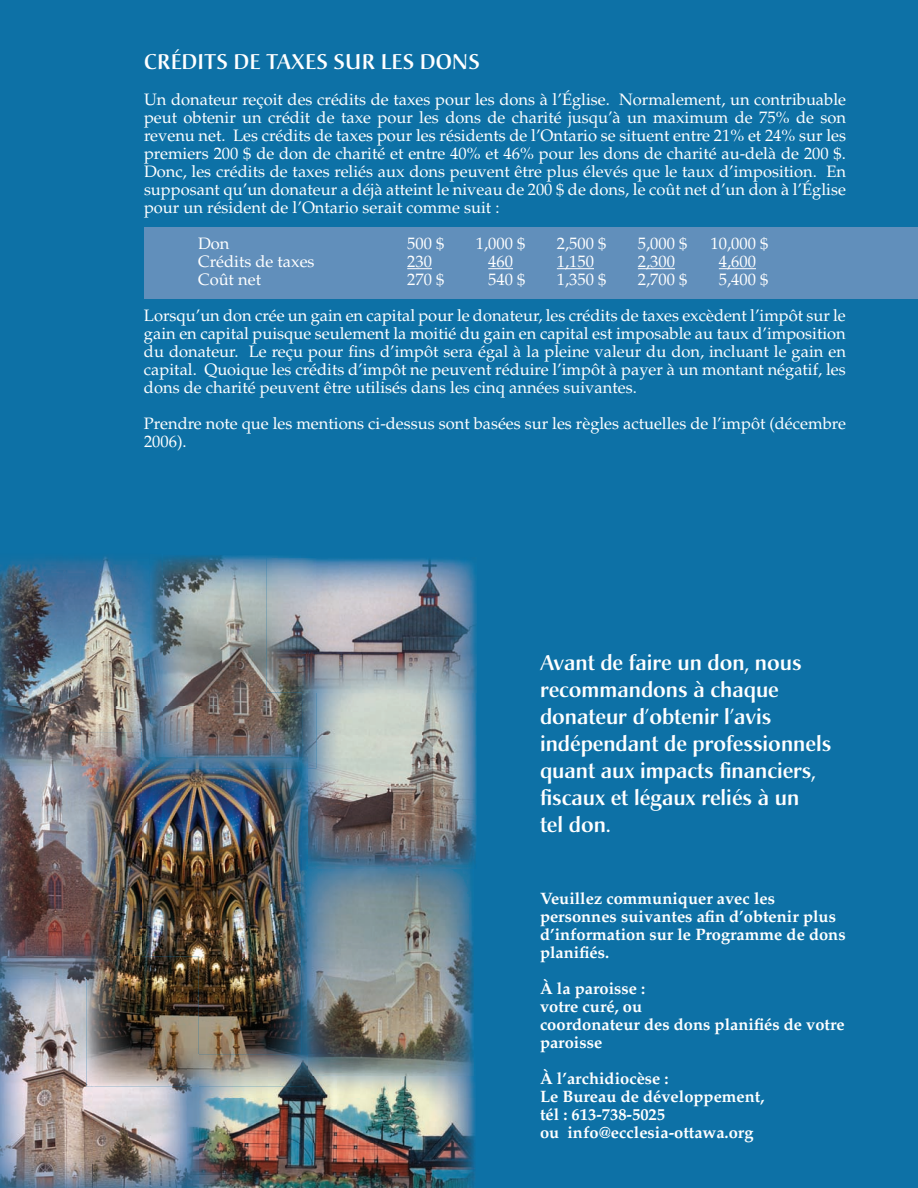
<style>
.page{position:relative;width:918px;height:1188px;background:#0d71a6}
.page>*{position:absolute;margin:0;border:0;box-sizing:border-box;transform-origin:0 0}
.t1{font:500 21px/27px "Christiana";color:#fff}
.t2{font:16.5px/18px "Palatino";color:#fff;text-align:justify}
.t3{font:700 16.5px/18px "Palatino";color:#fff}
</style>
<div class="page">
<div style="left:144px;top:227px;width:774px;height:71px;background:#618fbb"></div>
<img style="left:0;top:766px;width:87px;height:212px">
<img style="left:0;top:978px;width:94px;height:210px">
<img style="left:94px;top:1087px;width:94px;height:101px">
<img style="left:141px;top:766px;width:160px;height:192px">
<img style="left:198px;top:958px;width:103px;height:96px">
<img style="left:87px;top:766px;width:54px;height:190px">
<img style="left:87px;top:956px;width:111px;height:131px">
<svg style="left:407px;top:268px;width:25px;height:1px"></svg>
<svg style="left:488px;top:268px;width:25px;height:1px"></svg>
<hr style="left:557px;top:268px;width:37px;height:1px;background:#fff">
<hr style="left:638px;top:268px;width:37px;height:1px;background:#fff">
<hr style="left:719px;top:268px;width:37px;height:1px;background:#fff">
<img style="left:0;top:556px;width:150px;height:202px">
<img style="left:0;top:732px;width:141px;height:34px">
<img style="left:198px;top:1076px;width:277px;height:112px">
<img style="left:188px;top:1087px;width:10px;height:101px">
<img style="left:188px;top:1054px;width:119px;height:33px">
<img style="left:307px;top:869px;width:167px;height:207px">
<img style="left:301px;top:768px;width:6px;height:308px">
<img style="left:150px;top:555px;width:152px;height:203px">
<img style="left:150px;top:758px;width:152px;height:10px">
<svg style="left:141px;top:758px;width:22px;height:8px"></svg>
<img style="left:266px;top:558px;width:211px;height:135px">
<img style="left:307px;top:655px;width:170px;height:214px">
<svg style="left:302px;top:860px;width:5px;height:9px"></svg>
<img style="left:302px;top:655px;width:14px;height:113px">
<svg style="left:302px;top:758px;width:5px;height:10px"></svg>
<p class="t1" style="left:144px;top:48px;width:337px">CRÉDITS DE TAXES SUR LES DONS</p>
<p class="t2" style="left:144px;top:90px;width:704px">Un donateur reçoit des crédits de taxes pour les dons à l’Église. Normalement, un contribuable peut obtenir un crédit de taxe pour les dons de charité jusqu’à un maximum de 75% de son revenu net. Les crédits de taxes pour les résidents de l’Ontario se situent entre 21% et 24% sur les premiers 200 $ de don de charité et entre 40% et 46% pour les dons de charité au-delà de 200 $.<br>Donc, les crédits de taxes reliés aux dons peuvent être plus élevés que le taux d’imposition. En supposant qu’un donateur a déjà atteint le niveau de 200 $ de dons, le coût net d’un don à l’Église pour un résident de l’Ontario serait comme suit :</p>
<p class="t2" style="left:198px;top:234px;width:33px">Don</p>
<p class="t2" style="left:407px;top:234px;width:39px">500 $</p>
<p class="t2" style="left:476px;top:234px;width:51px">1,000 $</p>
<p class="t2" style="left:557px;top:234px;width:51px">2,500 $</p>
<p class="t2" style="left:638px;top:234px;width:51px">5,000 $</p>
<p class="t2" style="left:711px;top:234px;width:59px">10,000 $</p>
<p class="t2" style="left:198px;top:252px;width:118px">Crédits de taxes</p>
<p class="t2" style="left:407px;top:252px;width:26px">230</p>
<p class="t2" style="left:488px;top:252px;width:26px">460</p>
<p class="t2" style="left:557px;top:252px;width:39px">1,150</p>
<p class="t2" style="left:638px;top:252px;width:39px">2,300</p>
<p class="t2" style="left:719px;top:252px;width:39px">4,600</p>
<p class="t2" style="left:198px;top:270px;width:65px">Coût net</p>
<p class="t2" style="left:407px;top:270px;width:39px">270 $</p>
<p class="t2" style="left:488px;top:270px;width:39px">540 $</p>
<p class="t2" style="left:557px;top:270px;width:51px">1,350 $</p>
<p class="t2" style="left:638px;top:270px;width:51px">2,700 $</p>
<p class="t2" style="left:144px;top:261px;width:703px;line-height:36px;text-indent:575px">5,400 $<br>Lorsqu’un don crée un gain en capital pour le donateur, les crédits de taxes excèdent l’impôt sur le</p>
<p class="t2" style="left:144px;top:324px;width:703px">gain en capital puisque seulement la moitié du gain en capital est imposable au taux d’imposition du donateur. Le reçu pour fins d’impôt sera égal à la pleine valeur du don, incluant le gain en capital. Quoique les crédits d’impôt ne peuvent réduire l’impôt à payer à un montant négatif, les dons de charité peuvent être utilisés dans les cinq années suivantes.</p>
<p class="t2" style="left:144px;top:414px;width:703px">Prendre note que les mentions ci-dessus sont basées sur les règles actuelles de l’impôt (décembre<br>2006).</p>
<p class="t1" style="left:540px;top:649px;width:293px">Avant de faire un don, nous recommandons à chaque donateur d’obtenir l’avis indépendant de professionnels quant aux impacts financiers, fiscaux et légaux reliés à un<br>tel don.</p>
<p class="t3" style="left:540px;top:889px;width:307px">Veuillez communiquer avec les personnes suivantes afin d’obtenir plus d’information sur le Programme de dons planifiés.</p>
<p class="t3" style="left:540px;top:979px;width:306px">À la paroisse :<br>votre curé, ou<br>coordonateur des dons planifiés de votre paroisse</p>
<p class="t3" style="left:540px;top:1069px;width:226px">À l’archidiocèse :<br>Le Bureau de développement, tél : 613-738-5025<br>ou info@ecclesia-ottawa.org</p>
</div>
